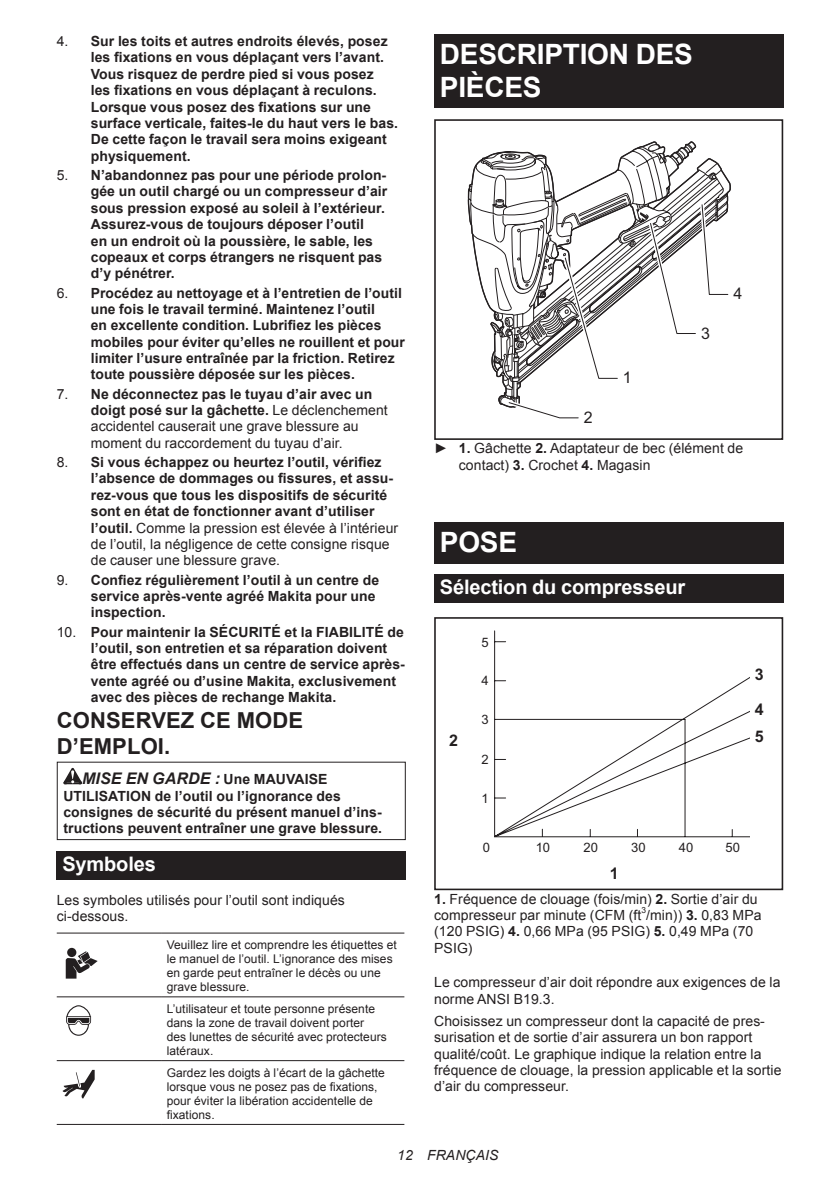
<style>
.page{position:relative;width:840px;height:1191px;background:#fff}
.page>*{position:absolute;margin:0;border:0;box-sizing:border-box;transform-origin:0 0}
.t1{font:700 28px/32.8px "Arial";letter-spacing:-.01em;color:#fff}
.t2{font:700 22px/25.8px "Arial";letter-spacing:.005em;color:#231f20}
.t3{font:700 20px "Arial";letter-spacing:-.01em;color:#fff}
.t4{font:italic 700 16px "Arial";letter-spacing:.005em;color:#231f20}
.t5{font:700 16px/34.6px "Arial";color:#231f20}
.t6{font:16px "Arial";color:#231f20}
.t7{font:700 14px/16.4px "Arial";letter-spacing:.005em;color:#231f20}
.t8{font:14px/16.4px "Arial";letter-spacing:.005em;color:#231f20}
.t9{font:italic 14px "Arial";letter-spacing:.005em;color:#231f20}
.t10{font:13px "Arial";color:#231f20}
.t11{font:12px/14px "Arial";letter-spacing:.005em;color:#231f20}
.t12{font:8.4px "Arial";color:#231f20}
.s1{font-weight:400}
.s2{font-weight:700}
.s3{font-style:normal;font-size:14px}
</style>
<div class="page">
<svg style="left:63px;top:768px;width:19px;height:16px"></svg>
<div style="left:57px;top:761px;width:348px;height:79px;border:1px solid #231f20"></div>
<div style="left:57px;top:851px;width:348px;height:29px;background:#231f20"></div>
<hr style="left:57px;top:932px;width:104px;height:1px;background:#231f20">
<hr style="left:161px;top:932px;width:243px;height:1px;background:#231f20">
<hr style="left:57px;top:996px;width:104px;height:1px;background:#231f20">
<hr style="left:161px;top:996px;width:243px;height:1px;background:#231f20">
<hr style="left:57px;top:1060px;width:104px;height:1px;background:#231f20">
<hr style="left:161px;top:1060px;width:243px;height:1px;background:#231f20">
<hr style="left:57px;top:1123px;width:104px;height:1px;background:#231f20">
<hr style="left:161px;top:1123px;width:243px;height:1px;background:#231f20">
<svg style="left:67px;top:947px;width:9px;height:10px"></svg>
<svg style="left:66px;top:951px;width:32px;height:27px"></svg>
<svg style="left:66px;top:1005px;width:25px;height:30px"></svg>
<svg style="left:62px;top:1069px;width:33px;height:29px"></svg>
<div style="left:434px;top:34px;width:348px;height:74px;background:#231f20"></div>
<div style="left:434px;top:119px;width:348px;height:321px;border:2px solid #231f20"></div>
<svg style="left:467px;top:119px;width:264px;height:300px"></svg>
<div style="left:434px;top:522px;width:348px;height:41px;background:#231f20"></div>
<div style="left:434px;top:574px;width:348px;height:29px;background:#231f20"></div>
<div style="left:434px;top:617px;width:348px;height:273px;border:2px solid #231f20"></div>
<svg style="left:494px;top:630px;width:254px;height:208px"></svg>
<p class="t7" style="left:91px;top:33px;width:308px;text-indent:-34px"><span class="s1">4.</span> Sur les toits et autres endroits élevés, posez les fixations en vous déplaçant vers l’avant.<br>Vous risquez de perdre pied si vous posez<br>les fixations en vous déplaçant à reculons.<br>Lorsque vous posez des fixations sur une surface verticale, faites-le du haut vers le bas.<br>De cette façon le travail sera moins exigeant physiquement.</p>
<p class="t7" style="left:91px;top:167px;width:298px;text-indent:-34px"><span class="s1">5.</span> N’abandonnez pas pour une période prolon&shy;gée un outil chargé ou un compresseur d’air sous pression exposé au soleil à l’extérieur.<br>Assurez-vous de toujours déposer l’outil<br>en un endroit où la poussière, le sable, les copeaux et corps étrangers ne risquent pas d’y pénétrer.</p>
<p class="t7" style="left:91px;top:285px;width:315px;text-indent:-34px"><span class="s1">6.</span> Procédez au nettoyage et à l’entretien de l’outil une fois le travail terminé. Maintenez l’outil<br>en excellente condition. Lubrifiez les pièces mobiles pour éviter qu’elles ne rouillent et pour limiter l’usure entraînée par la friction. Retirez toute poussière déposée sur les pièces.</p>
<p class="t8" style="left:91px;top:386px;width:298px;text-indent:-34px">7. <span class="s2">Ne déconnectez pas le tuyau d’air avec un doigt posé sur la gâchette.</span> Le déclenchement accidentel causerait une grave blessure au moment du raccordement du tuyau d’air.</p>
<p class="t7" style="left:91px;top:454px;width:309px;text-indent:-34px"><span class="s1">8.</span> Si vous échappez ou heurtez l’outil, vérifiez l’absence de dommages ou fissures, et assu&shy;rez-vous que tous les dispositifs de sécurité sont en état de fonctionner avant d’utiliser l’outil. <span class="s1">Comme la pression est élevée à l’intérieur de l’outil, la négligence de cette consigne risque de causer une blessure grave.</span></p>
<p class="t7" style="left:91px;top:572px;width:290px;text-indent:-34px"><span class="s1">9.</span> Confiez régulièrement l’outil à un centre de service après-vente agréé Makita pour une inspection.</p>
<p class="t7" style="left:91px;top:624px;width:315px;text-indent:-34px"><span class="s1">10.</span> Pour maintenir la SÉCURITÉ et la FIABILITÉ de l’outil, son entretien et sa réparation doivent être effectués dans un centre de service après&shy;vente agréé ou d’usine Makita, exclusivement avec des pièces de rechange Makita.</p>
<h2 class="t2" style="left:57px;top:708px;width:248px">CONSERVEZ CE MODE<br>D’EMPLOI.</h2>
<p class="t4" style="left:82px;top:768px;width:247px">MISE EN GARDE : <span class="s3">Une MAUVAISE</span></p>
<p class="t7" style="left:63px;top:788px;width:320px">UTILISATION de l’outil ou l’ignorance des consignes de sécurité du présent manuel d’ins&shy;tructions peuvent entraîner une grave blessure.</p>
<h3 class="t3" style="left:62px;top:851px;width:95px">Symboles</h3>
<p class="t8" style="left:57px;top:892px;width:289px">Les symboles utilisés pour l’outil sont indiqués ci-dessous.</p>
<p class="t11" style="left:167px;top:938px;width:231px">Veuillez lire et comprendre les étiquettes et le manuel de l’outil. L’ignorance des mises en garde peut entraîner le décès ou une grave blessure.</p>
<p class="t11" style="left:167px;top:1001px;width:221px">L’utilisateur et toute personne présente dans la zone de travail doivent porter<br>des lunettes de sécurité avec protecteurs latéraux.</p>
<p class="t11" style="left:167px;top:1065px;width:219px">Gardez les doigts à l’écart de la gâchette lorsque vous ne posez pas de fixations, pour éviter la libération accidentelle de fixations.</p>
<h1 class="t1" style="left:439px;top:38px;width:254px">DESCRIPTION DES<br>PIÈCES</h1>
<p class="t6" style="left:583px;top:407px;width:10px">2</p>
<p class="t6" style="left:622px;top:367px;width:10px">1</p>
<p class="t6" style="left:700px;top:322px;width:10px">3</p>
<p class="t6" style="left:733px;top:283px;width:10px">4</p>
<p class="t8" style="left:458px;top:440px;width:286px;text-indent:-25px">► <span class="s2">1.</span> Gâchette <span class="s2">2.</span> Adaptateur de bec (élément de contact) <span class="s2">3.</span> Crochet <span class="s2">4.</span> Magasin</p>
<h1 class="t1" style="left:439px;top:526px;width:79px">POSE</h1>
<h3 class="t3" style="left:439px;top:574px;width:247px">Sélection du compresseur</h3>
<p class="t5" style="left:449px;top:723px;width:10px">2</p>
<p class="t10" style="left:481px;top:633px;width:9px">5</p>
<p class="t10" style="left:481px;top:672px;width:9px">4</p>
<p class="t10" style="left:481px;top:711px;width:9px">3</p>
<p class="t10" style="left:481px;top:750px;width:9px">2</p>
<p class="t10" style="left:481px;top:789px;width:9px">1</p>
<p class="t10" style="left:482px;top:838px;width:9px">0</p>
<p class="t10" style="left:535px;top:838px;width:16px">10</p>
<p class="t5" style="left:754px;top:657px;width:10px">3<br>4</p>
<p class="t5" style="left:754px;top:719px;width:10px">5</p>
<p class="t10" style="left:583px;top:838px;width:16px">20</p>
<p class="t10" style="left:630px;top:838px;width:16px">30</p>
<p class="t10" style="left:678px;top:838px;width:16px">40</p>
<p class="t10" style="left:725px;top:838px;width:16px">50</p>
<p class="t5" style="left:609px;top:856px;width:10px">1</p>
<p class="t8" style="left:434px;top:890px;width:329px"><span class="s2">1.</span> Fréquence de clouage (fois/min) <span class="s2">2.</span> Sortie d’air du compresseur par minute (CFM (ft /min)) <span class="s2">3.</span> 0,83 MPa</p>
<p class="t12" style="left:641px;top:904px;width:6px">3</p>
<p class="t8" style="left:434px;top:923px;width:320px">(120 PSIG) <span class="s2">4.</span> 0,66 MPa (95 PSIG) <span class="s2">5.</span> 0,49 MPa (70<br>PSIG)</p>
<p class="t8" style="left:434px;top:974px;width:348px">Le compresseur d’air doit répondre aux exigences de la norme ANSI B19.3.</p>
<p class="t8" style="left:434px;top:1013px;width:348px">Choisissez un compresseur dont la capacité de pres&shy;surisation et de sortie d’air assurera un bon rapport qualité/coût. Le graphique indique la relation entre la fréquence de clouage, la pression applicable et la sortie d’air du compresseur.</p>
<p class="t9" style="left:397px;top:1146px;width:103px">12 FRANÇAIS</p>
</div>
